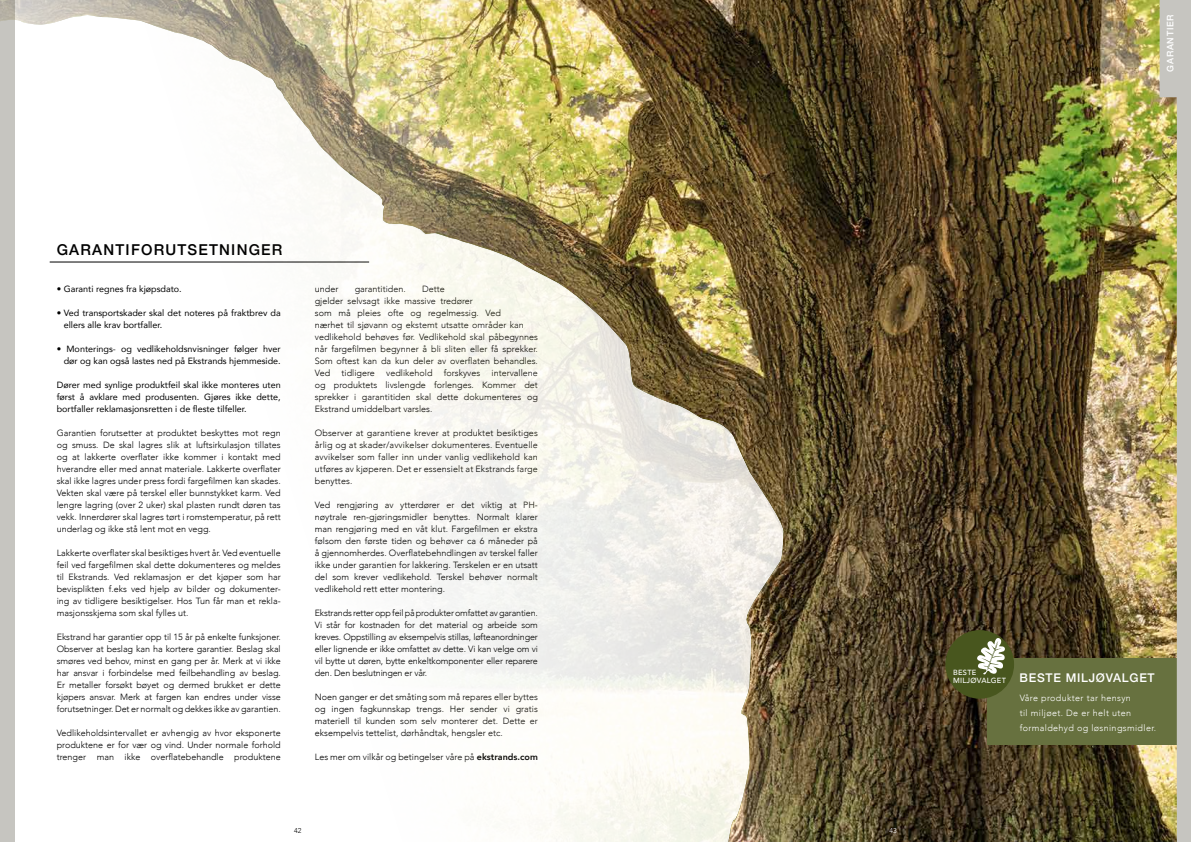
<style>
.page{position:relative;width:1191px;height:842px;background:#fff}
.page>*{position:absolute;margin:0;border:0;box-sizing:border-box;transform-origin:0 0}
.t1{font:500 15px "Helvetica Neue";letter-spacing:.08em;color:#000}
.t2{font:500 12px "Helvetica Neue";letter-spacing:.06em;color:#fff}
.t3{font:300 9px/12px "Avenir";color:#000;text-align:justify}
.t4{font:9px/12px "Avenir";color:#000}
.t5{font:300 9px/15px "Avenir";letter-spacing:.04em;color:#fff}
.t6{font:500 9px "Helvetica Neue";letter-spacing:.08em;color:#fff}
.t7{font:500 7.4px/7.4px "Avenir";letter-spacing:.03em;color:#fff}
.t8{font:300 7px "Avenir";color:#000}
.t9{font:300 7px "Avenir";color:#fff}
.s1{font-weight:800}
</style>
<div class="page">
<img style="left:0;top:0;width:1159px;height:842px">
<div style="left:987px;top:658px;width:204px;height:86px;background:#67713f"></div>
<div style="left:945px;top:630px;width:69px;height:69px;background:#48561e;border-radius:50%"></div>
<svg style="left:977px;top:637px;width:28px;height:38px"></svg>
<img style="left:1159px;top:0;width:32px;height:842px">
<p class="t6" style="left:1163px;top:72px;width:59px;rotate:-90deg">GARANTIER</p>
<h1 class="t1" style="left:57px;top:238px;width:227px">GARANTIFORUTSETNINGER</h1>
<p class="t4" style="left:57px;top:283px;width:126px">• Garanti regnes fra kjøpsdato.</p>
<p class="t4" style="left:64px;top:307px;width:218px;text-indent:-7px">• Ved transportskader skal det noteres på fraktbrev da ellers alle krav bortfaller.</p>
<p class="t4" style="left:57px;top:343px;width:225px;text-align:right">• Monterings- og vedlikeholdsnvisninger følger hver dør og kan også lastes ned på Ekstrands hjemmeside.</p>
<p class="t4" style="left:57px;top:379px;width:225px;text-align:justify">Dører med synlige produktfeil skal ikke monteres uten først å avklare med produsenten. Gjøres ikke dette, bortfaller reklamasjonsretten i de fleste tilfeller.</p>
<p class="t3" style="left:57px;top:427px;width:225px">Garantien forutsetter at produktet beskyttes mot regn og smuss. De skal lagres slik at luftsirkulasjon tillates og at lakkerte overflater ikke kommer i kontakt med hverandre eller med annat materiale. Lakkerte overflater skal ikke lagres under press fordi fargefilmen kan skades.<br>Vekten skal være på terskel eller bunnstykket karm. Ved lengre lagring (over 2 uker) skal plasten rundt døren tas vekk. Innerdører skal lagres tørt i romstemperatur, på rett underlag og ikke stå lent mot en vegg.</p>
<p class="t3" style="left:57px;top:547px;width:225px">Lakkerte overflater skal besiktiges hvert år. Ved eventuelle feil ved fargefilmen skal dette dokumenteres og meldes til Ekstrands. Ved reklamasjon er det kjøper som har bevisplikten f.eks ved hjelp av bilder og dokumenter&shy;ing av tidligere besiktigelser. Hos Tun får man et rekla&shy;masjonsskjema som skal fylles ut.</p>
<p class="t3" style="left:57px;top:631px;width:225px">Ekstrand har garantier opp til 15 år på enkelte funksjoner.<br>Observer at beslag kan ha kortere garantier. Beslag skal smøres ved behov, minst en gang per år. Merk at vi ikke har ansvar i forbindelse med feilbehandling av beslag.<br>Er metaller forsøkt bøyet og dermed brukket er dette kjøpers ansvar. Merk at fargen kan endres under visse forutsetninger. Det er normalt og dekkes ikke av garantien.</p>
<p class="t3" style="left:57px;top:727px;width:225px">Vedlikeholdsintervallet er avhengig av hvor eksponerte produktene er for vær og vind. Under normale forhold trenger man ikke overflatebehandle produktene</p>
<p class="t3" style="left:315px;top:283px;width:25px">under</p>
<p class="t3" style="left:355px;top:283px;width:53px">garantitiden.</p>
<p class="t3" style="left:315px;top:283px;width:225px;text-align:left;text-indent:107px">Dette<br>gjelder selvsagt ikke massive tredører<br>som må pleies ofte og regelmessig. Ved<br>nærhet til sjøvann og ekstemt utsatte områder kan vedlikehold behøves før. Vedlikehold skal påbegynnes når fargefilmen begynner å bli sliten eller få sprekker.<br>Som oftest kan da kun deler av overflaten behandles.<br>Ved</p>
<p class="t3" style="left:341px;top:367px;width:35px">tidligere</p>
<p class="t3" style="left:386px;top:367px;width:48px">vedlikehold</p>
<p class="t3" style="left:444px;top:367px;width:38px">forskyves</p>
<p class="t3" style="left:315px;top:367px;width:225px;text-indent:177px">intervallene og produktets livslengde forlenges. Kommer det sprekker i garantitiden skal dette dokumenteres og Ekstrand umiddelbart varsles.</p>
<p class="t3" style="left:315px;top:427px;width:225px">Observer at garantiene krever at produktet besiktiges årlig og at skader/avvikelser dokumenteres. Eventuelle avvikelser som faller inn under vanlig vedlikehold kan utføres av kjøperen. Det er essensielt at Ekstrands farge benyttes.</p>
<p class="t3" style="left:315px;top:499px;width:225px">Ved rengjøring av ytterdører er det viktig at PH&shy;nøytrale ren-gjøringsmidler benyttes. Normalt klarer man rengjøring med en våt klut. Fargefilmen er ekstra følsom den første tiden og behøver ca 6 måneder på å gjennomherdes. Overflatebehndlingen av terskel faller ikke under garantien for lakkering. Terskelen er en utsatt del som krever vedlikehold. Terskel behøver normalt vedlikehold rett etter montering.</p>
<p class="t3" style="left:315px;top:607px;width:225px">Ekstrands retter opp feil på produkter omfattet av garantien.<br>Vi står for kostnaden for det material og arbeide som kreves. Oppstilling av eksempelvis stillas, løfteanordninger eller lignende er ikke omfattet av dette. Vi kan velge om vi vil bytte ut døren, bytte enkeltkomponenter eller reparere den. Den beslutningen er vår.</p>
<p class="t3" style="left:315px;top:691px;width:225px">Noen ganger er det småting som må repares eller byttes og ingen fagkunnskap trengs. Her sender vi gratis materiell til kunden som selv monterer det. Dette er eksempelvis tettelist, dørhåndtak, hengsler etc.</p>
<p class="t3" style="left:315px;top:751px;width:224px">Les mer om vilkår og betingelser våre på <span class="s1">ekstrands.com</span></p>
<p class="t8" style="left:294px;top:826px;width:9px">42</p>
<p class="t9" style="left:889px;top:826px;width:9px">43</p>
<p class="t7" style="left:953px;top:669px;width:54px">BESTE<br>MILJØVALGET</p>
<h2 class="t2" style="left:1019px;top:668px;width:137px">BESTE MILJØVALGET</h2>
<p class="t5" style="left:1019px;top:690px;width:138px">Våre produkter tar hensyn<br>til miljøet. De er helt uten formaldehyd og løsningsmidler.</p>
</div>
